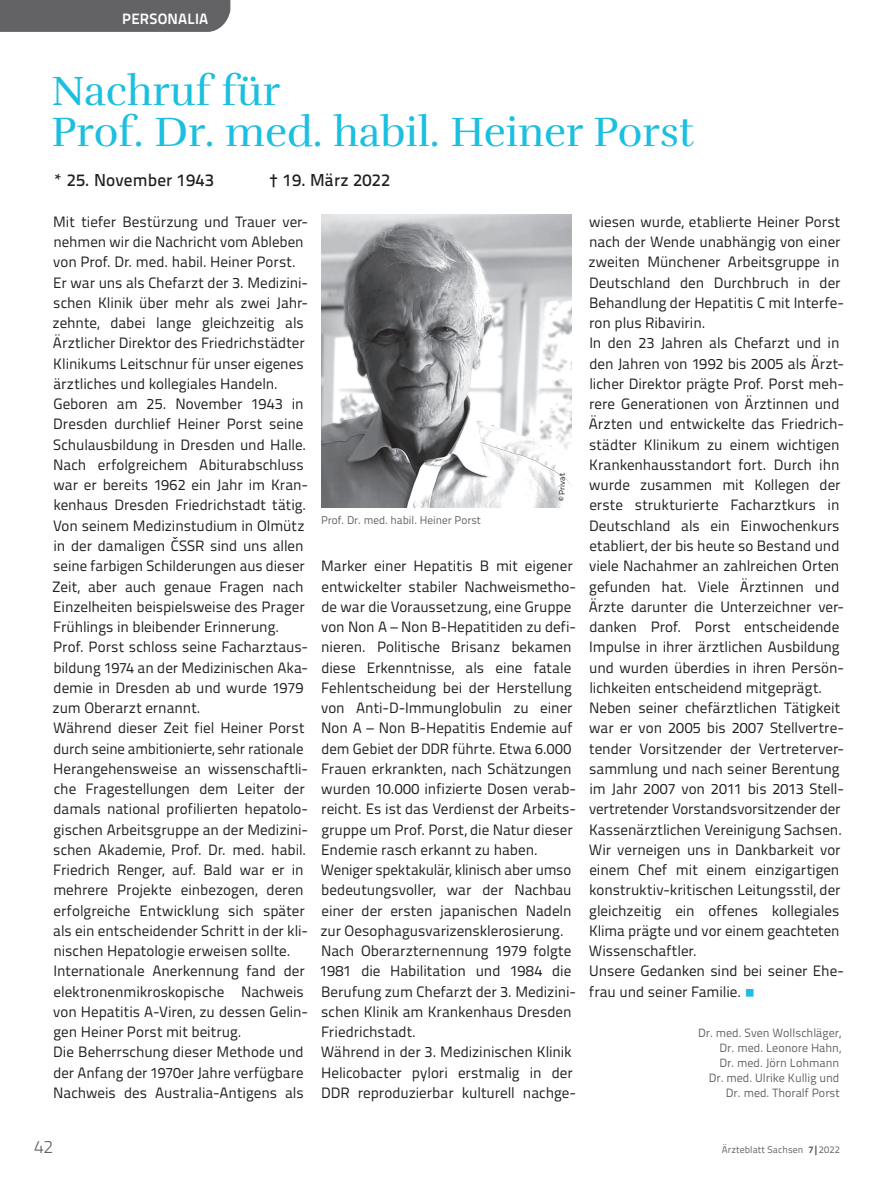
<style>
.page{position:relative;width:893px;height:1191px;background:#fff}
.page>*{position:absolute;margin:0;border:0;box-sizing:border-box;transform-origin:0 0}
.t1{font:42px/40.5px "Rufina";color:#1cbfdf}
.t2{font:300 18px "Titillium Text";color:#636366}
.t3{font:500 17.25px "Titillium Text";letter-spacing:.01em;color:#231f20}
.t4{font:15px/20.2px "Titillium Text";color:#231f20}
.t5{font:700 15px "Titillium Text";letter-spacing:.015em;color:#fff}
.t6{font:12px/15px "Titillium Text";color:#636366;text-align:right}
.t7{font:11.25px "Titillium Text";color:#636366}
.t8{font:9.75px "Titillium Text";letter-spacing:.01em;color:#636366}
.t9{font:8.25px "Titillium Text";color:#231f20}
.s1{color:#1cbfdf}
.s2{font-weight:800}
</style>
<div class="page">
<div style="left:0;top:0;width:230px;height:32px;background:#636366"></div>
<img style="left:321px;top:215px;width:251px;height:292px">
<p class="t5" style="left:122px;top:7px;width:88px">PERSONALIA</p>
<h1 class="t1" style="left:52px;top:71px;width:644px">Nachruf für<br>Prof. Dr. med. habil. Heiner Porst</h1>
<p class="t3" style="left:53px;top:167px;width:162px">* 25. November 1943</p>
<p class="t3" style="left:269px;top:167px;width:123px">† 19. März 2022</p>
<p class="t4" style="left:52px;top:211px;width:258px">Mit tiefer Bestürzung und Trauer ver&shy;nehmen wir die Nachricht vom Ableben von Prof. Dr. med. habil. Heiner Porst.<br>Er war uns als Chefarzt der 3. Medizini&shy;schen Klinik über mehr als zwei Jahr&shy;zehnte, dabei lange gleichzeitig als Ärztlicher Direktor des Friedrichstädter Klinikums Leitschnur für unser eigenes ärztliches und kollegiales Handeln.<br>Geboren am 25. November 1943 in Dresden durchlief Heiner Porst seine Schulausbildung in Dresden und Halle.<br>Nach erfolgreichem Abiturabschluss war er bereits 1962 ein Jahr im Kran&shy;kenhaus Dresden Friedrichstadt tätig.<br>Von seinem Medizinstudium in Olmütz in der damaligen ČSSR sind uns allen seine farbigen Schilderungen aus dieser Zeit, aber auch genaue Fragen nach Einzelheiten beispielsweise des Prager Frühlings in bleibender Erinnerung.<br>Prof. Porst schloss seine Facharztaus&shy;bildung 1974 an der Medizinischen Aka&shy;demie in Dresden ab und wurde 1979 zum Oberarzt ernannt.<br>Während dieser Zeit fiel Heiner Porst durch seine ambitionierte, sehr rationale Herangehensweise an wissenschaftli&shy;che Fragestellungen dem Leiter der damals national profilierten hepatolo&shy;gischen Arbeitsgruppe an der Medizini&shy;schen Akademie, Prof. Dr. med. habil.<br>Friedrich Renger, auf. Bald war er in mehrere Projekte einbezogen, deren erfolgreiche Entwicklung sich später als ein entscheidender Schritt in der kli&shy;nischen Hepatologie erweisen sollte.<br>Internationale Anerkennung fand der elektronenmikroskopische Nachweis von Hepatitis A-Viren, zu dessen Gelin&shy;gen Heiner Porst mit beitrug.<br>Die Beherrschung dieser Methode und der Anfang der 1970er Jahre verfügbare Nachweis des Australia-Antigens als</p>
<p class="t7" style="left:321px;top:512px;width:161px">Prof. Dr. med. habil. Heiner Porst</p>
<p class="t9" style="left:556px;top:501px;width:29px;rotate:-90deg">© Privat</p>
<p class="t4" style="left:320px;top:555px;width:258px">Marker einer Hepatitis B mit eigener entwickelter stabiler Nachweismetho&shy;de war die Voraussetzung, eine Gruppe von Non A – Non B-Hepatitiden zu defi&shy;nieren. Politische Brisanz bekamen diese Erkenntnisse, als eine fatale Fehlentscheidung bei der Herstellung von Anti-D-Immunglobulin zu einer Non A – Non B-Hepatitis Endemie auf dem Gebiet der DDR führte. Etwa 6.000<br>Frauen erkrankten, nach Schätzungen wurden 10.000 infizierte Dosen verab&shy;reicht. Es ist das Verdienst der Arbeits&shy;gruppe um Prof. Porst, die Natur dieser Endemie rasch erkannt zu haben.<br>Weniger spektakulär, klinisch aber umso bedeutungsvoller, war der Nachbau einer der ersten japanischen Nadeln zur Oesophagusvarizensklerosierung.<br>Nach Oberarzternennung 1979 folgte 1981 die Habilitation und 1984 die Berufung zum Chefarzt der 3. Medizini&shy;schen Klinik am Krankenhaus Dresden Friedrichstadt.<br>Während in der 3. Medizinischen Klinik Helicobacter pylori erstmalig in der DDR reproduzierbar kulturell nachge-</p>
<p class="t4" style="left:588px;top:211px;width:257px">wiesen wurde, etablierte Heiner Porst nach der Wende unabhängig von einer zweiten Münchener Arbeitsgruppe in Deutschland den Durchbruch in der Behandlung der Hepatitis C mit Interfe&shy;ron plus Ribavirin.<br>In den 23 Jahren als Chefarzt und in den Jahren von 1992 bis 2005 als Ärzt&shy;licher Direktor prägte Prof. Porst meh&shy;rere Generationen von Ärztinnen und Ärzten und entwickelte das Friedrich&shy;städter Klinikum zu einem wichtigen Krankenhausstandort fort. Durch ihn wurde zusammen mit Kollegen der erste strukturierte Facharztkurs in Deutschland als ein Einwochenkurs etabliert, der bis heute so Bestand und viele Nachahmer an zahlreichen Orten gefunden hat. Viele Ärztinnen und Ärzte darunter die Unterzeichner ver&shy;danken Prof. Porst entscheidende Impulse in ihrer ärztlichen Ausbildung und wurden überdies in ihren Persön&shy;lichkeiten entscheidend mitgeprägt.<br>Neben seiner chefärztlichen Tätigkeit war er von 2005 bis 2007 Stellvertre&shy;tender Vorsitzender der Vertreterver&shy;sammlung und nach seiner Berentung im Jahr 2007 von 2011 bis 2013 Stell&shy;vertretender Vorstandsvorsitzender der Kassenärztlichen Vereinigung Sachsen.<br>Wir verneigen uns in Dankbarkeit vor einem Chef mit einem einzigartigen konstruktiv-kritischen Leitungsstil, der gleichzeitig ein offenes kollegiales Klima prägte und vor einem geachteten Wissenschaftler.<br>Unsere Gedanken sind bei seiner Ehe&shy;frau und seiner Familie. <span class="s1">○</span></p>
<p class="t6" style="left:698px;top:1024px;width:145px">Dr. med. Sven Wollschläger,<br>Dr. med. Leonore Hahn,<br>Dr. med. Jörn Lohmann<br>Dr. med. Ulrike Kullig und<br>Dr. med. Thoralf Porst</p>
<p class="t2" style="left:34px;top:1133px;width:21px">42</p>
<p class="t8" style="left:722px;top:1142px;width:119px">Ärzteblatt Sachsen <span class="s2">7|</span>2022</p>
</div>
